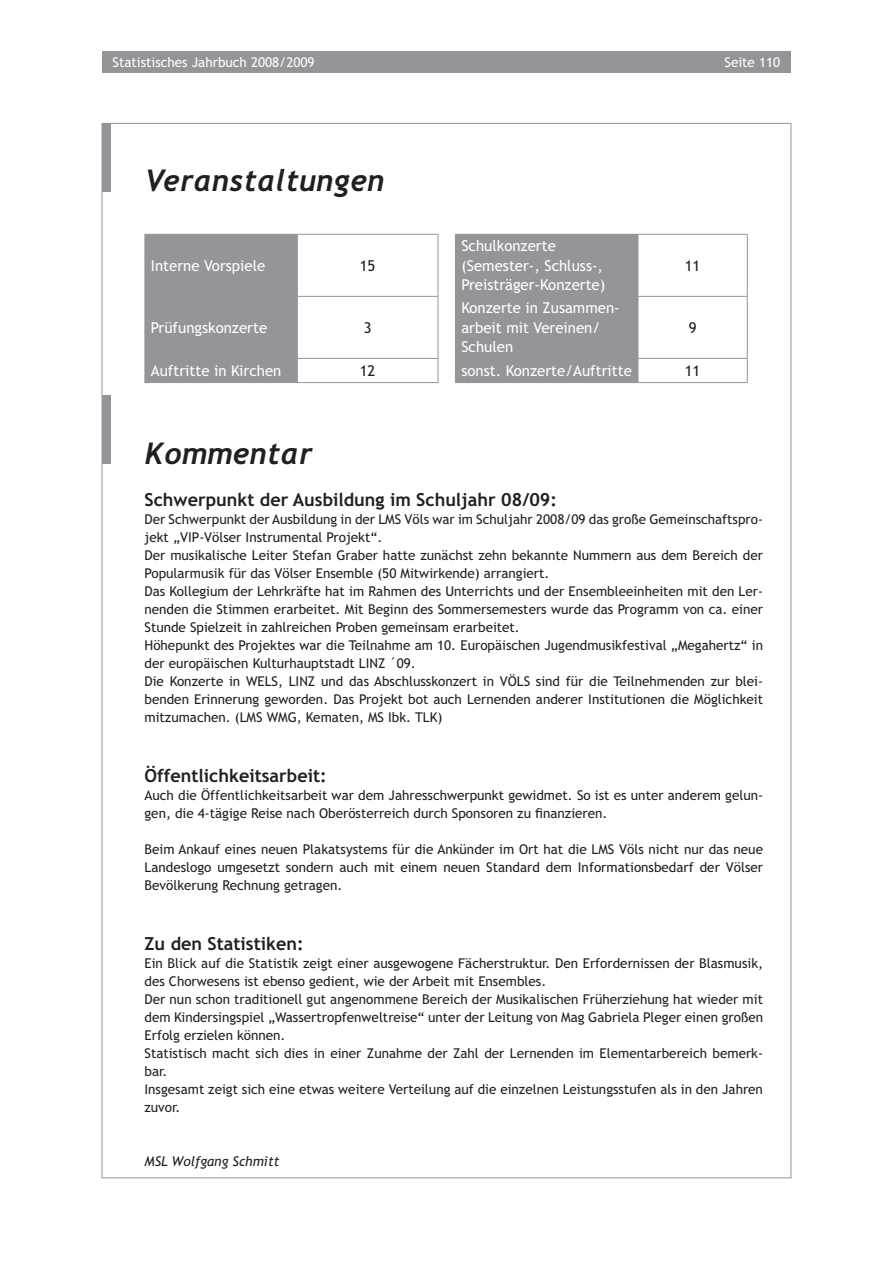
<style>
.page{position:relative;width:893px;height:1263px;background:#fff}
.page>*{position:absolute;margin:0;border:0;box-sizing:border-box;transform-origin:0 0}
.t1{font:italic 700 30px "Trebuchet";letter-spacing:.015em;color:#231f20}
.t2{font:700 18px "Trebuchet MS";color:#231f20}
.t3{font:15px/19.5px "Trebuchet MS";color:#fff}
.t4{font:15px "Trebuchet MS";color:#231f20}
.t5{font:13.5px/18px "Trebuchet MS";color:#231f20}
.t6{font:13.5px "Trebuchet MS";color:#fff}
.t7{font:italic 13.5px "Trebuchet MS";color:#231f20}
</style>
<div class="page">
<div style="left:102px;top:51px;width:689px;height:21px;background:#939598"></div>
<div style="left:102px;top:123px;width:8px;height:68px;background:#939598"></div>
<div style="left:102px;top:396px;width:8px;height:68px;background:#939598"></div>
<svg style="left:146px;top:234px;width:491px;height:149px;fill:#939598"></svg>
<hr style="left:145px;top:234px;width:152px;height:1px;background:#939598">
<hr style="left:145px;top:235px;width:1px;height:61px;background:#939598">
<hr style="left:297px;top:234px;width:141px;height:1px;background:#939598">
<hr style="left:297px;top:235px;width:1px;height:61px;background:#939598">
<hr style="left:438px;top:235px;width:1px;height:61px;background:#939598">
<hr style="left:145px;top:296px;width:152px;height:1px;background:#939598">
<hr style="left:145px;top:297px;width:1px;height:61px;background:#939598">
<hr style="left:297px;top:296px;width:141px;height:1px;background:#939598">
<hr style="left:297px;top:297px;width:1px;height:61px;background:#939598">
<hr style="left:438px;top:297px;width:1px;height:61px;background:#939598">
<hr style="left:145px;top:358px;width:152px;height:1px;background:#939598">
<svg style="left:145px;top:359px;width:1px;height:23px"></svg>
<hr style="left:297px;top:358px;width:141px;height:1px;background:#939598">
<svg style="left:297px;top:359px;width:1px;height:23px"></svg>
<svg style="left:438px;top:359px;width:1px;height:23px"></svg>
<hr style="left:145px;top:382px;width:293px;height:1px;background:#939598">
<hr style="left:455px;top:234px;width:183px;height:1px;background:#939598">
<hr style="left:455px;top:235px;width:1px;height:61px;background:#939598">
<hr style="left:638px;top:234px;width:110px;height:1px;background:#939598">
<hr style="left:637px;top:235px;width:1px;height:61px;background:#939598">
<hr style="left:747px;top:235px;width:1px;height:61px;background:#939598">
<hr style="left:455px;top:296px;width:183px;height:1px;background:#939598">
<hr style="left:455px;top:297px;width:1px;height:61px;background:#939598">
<hr style="left:638px;top:296px;width:110px;height:1px;background:#939598">
<hr style="left:637px;top:297px;width:1px;height:61px;background:#939598">
<hr style="left:747px;top:297px;width:1px;height:61px;background:#939598">
<hr style="left:455px;top:358px;width:183px;height:1px;background:#939598">
<svg style="left:455px;top:359px;width:1px;height:23px"></svg>
<hr style="left:638px;top:358px;width:110px;height:1px;background:#939598">
<svg style="left:637px;top:359px;width:1px;height:23px"></svg>
<svg style="left:747px;top:359px;width:1px;height:23px"></svg>
<hr style="left:455px;top:382px;width:293px;height:1px;background:#939598">
<p class="t6" style="left:113px;top:57px;width:204px">Statistisches Jahrbuch 2008/2009</p>
<p class="t6" style="left:724px;top:57px;width:57px">Seite 110</p>
<h1 class="t1" style="left:145px;top:164px;width:241px">Veranstaltungen</h1>
<p class="t3" style="left:151px;top:257px;width:116px">Interne Vorspiele</p>
<p class="t4" style="left:360px;top:260px;width:17px">15</p>
<p class="t3" style="left:151px;top:319px;width:118px">Prüfungskonzerte</p>
<p class="t4" style="left:364px;top:322px;width:9px">3</p>
<p class="t3" style="left:461px;top:238px;width:145px">Schulkonzerte (Semester-, Schluss-,<br>Preisträger-Konzerte)</p>
<p class="t3" style="left:461px;top:300px;width:160px">Konzerte in Zusammen&shy;arbeit mit Vereinen/<br>Schulen</p>
<p class="t4" style="left:685px;top:260px;width:17px">11</p>
<p class="t4" style="left:689px;top:322px;width:9px">9</p>
<p class="t3" style="left:151px;top:362px;width:132px">Auftritte in Kirchen</p>
<p class="t4" style="left:360px;top:365px;width:17px">12</p>
<p class="t3" style="left:461px;top:362px;width:172px">sonst. Konzerte/Auftritte</p>
<p class="t4" style="left:685px;top:365px;width:17px">11</p>
<h1 class="t1" style="left:145px;top:436px;width:169px">Kommentar</h1>
<h2 class="t2" style="left:145px;top:492px;width:414px">Schwerpunkt der Ausbildung im Schuljahr 08/09:</h2>
<p class="t5" style="left:145px;top:511px;width:620px">Der Schwerpunkt der Ausbildung in der LMS Völs war im Schuljahr 2008/09 das große Gemeinschaftspro&shy;jekt „VIP-Völser Instrumental Projekt“.<br>Der musikalische Leiter Stefan Graber hatte zunächst zehn bekannte Nummern aus dem Bereich der Popularmusik für das Völser Ensemble (50 Mitwirkende) arrangiert.<br>Das Kollegium der Lehrkräfte hat im Rahmen des Unterrichts und der Ensembleeinheiten mit den Ler&shy;nenden die Stimmen erarbeitet. Mit Beginn des Sommersemesters wurde das Programm von ca. einer Stunde Spielzeit in zahlreichen Proben gemeinsam erarbeitet.<br>Höhepunkt des Projektes war die Teilnahme am 10. Europäischen Jugendmusikfestival „Megahertz“ in der europäischen Kulturhauptstadt LINZ ´09.<br>Die Konzerte in WELS, LINZ und das Abschlusskonzert in VÖLS sind für die Teilnehmenden zur blei&shy;benden Erinnerung geworden. Das Projekt bot auch Lernenden anderer Institutionen die Möglichkeit mitzumachen. (LMS WMG, Kematen, MS Ibk. TLK)</p>
<h2 class="t2" style="left:145px;top:768px;width:184px">Öffentlichkeitsarbeit:</h2>
<p class="t5" style="left:145px;top:787px;width:620px">Auch die Öffentlichkeitsarbeit war dem Jahresschwerpunkt gewidmet. So ist es unter anderem gelun&shy;gen, die 4-tägige Reise nach Oberösterreich durch Sponsoren zu -nanzieren.</p>
<p class="t5" style="left:145px;top:841px;width:620px;text-align:justify">Beim Ankauf eines neuen Plakatsystems für die Ankünder im Ort hat die LMS Völs nicht nur das neue Landeslogo umgesetzt sondern auch mit einem neuen Standard dem Informationsbedarf der Völser Bevölkerung Rechnung getragen.</p>
<h2 class="t2" style="left:145px;top:936px;width:161px">Zu den Statistiken:</h2>
<p class="t5" style="left:145px;top:955px;width:620px">Ein Blick auf die Statistik zeigt einer ausgewogene Fächerstruktur. Den Erfordernissen der Blasmusik, des Chorwesens ist ebenso gedient, wie der Arbeit mit Ensembles.<br>Der nun schon traditionell gut angenommene Bereich der Musikalischen Früherziehung hat wieder mit dem Kindersingspiel „Wassertropfenweltreise“ unter der Leitung von Mag Gabriela Pleger einen großen Erfolg erzielen können.<br>Statistisch macht sich dies in einer Zunahme der Zahl der Lernenden im Elementarbereich bemerk&shy;bar.<br>Insgesamt zeigt sich eine etwas weitere Verteilung auf die einzelnen Leistungsstufen als in den Jahren zuvor.</p>
<p class="t7" style="left:145px;top:1156px;width:136px">MSL Wolfgang Schmitt</p>
</div>
